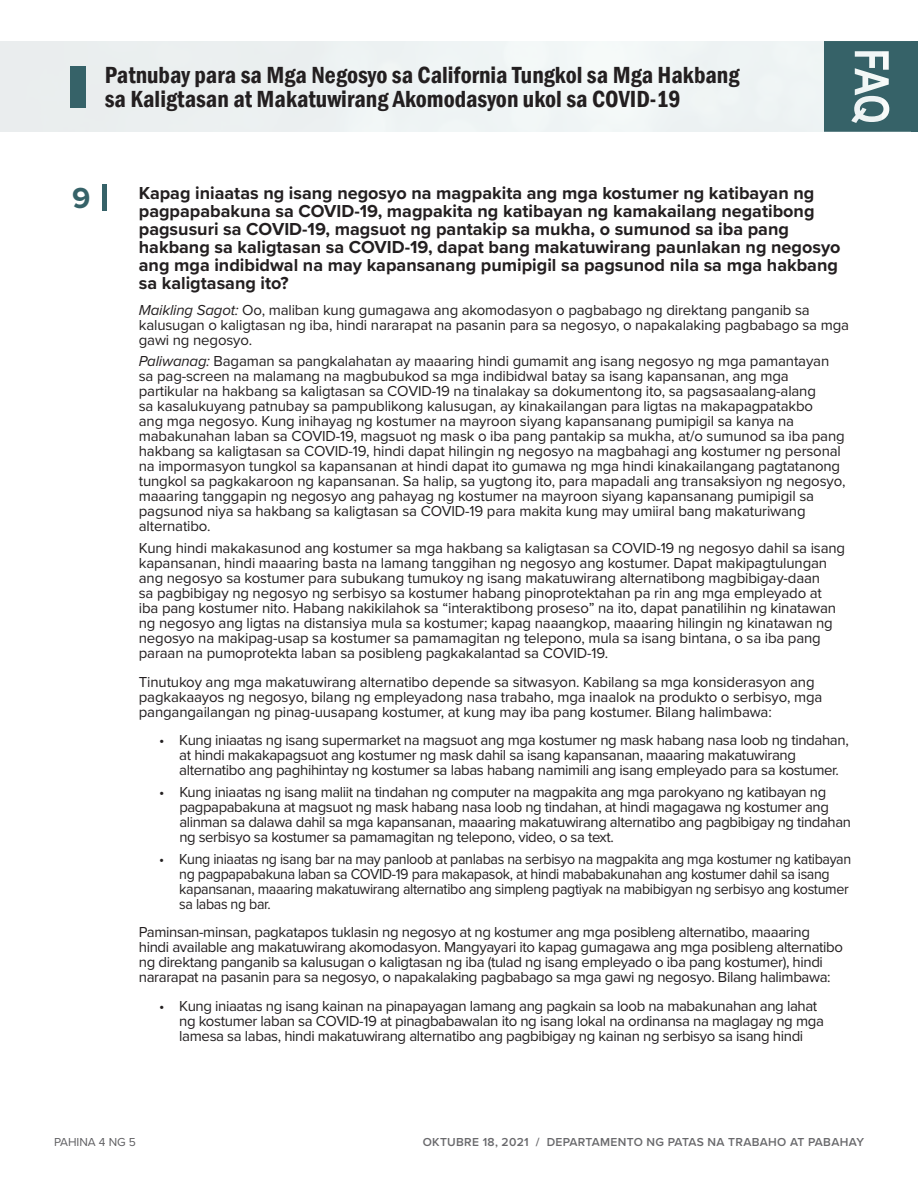
<style>
.page{position:relative;width:918px;height:1188px;background:#fff}
.page>*{position:absolute;margin:0;border:0;box-sizing:border-box;transform-origin:0 0}
.t1{font:700 30px "Proxima Nova";color:#366268}
.t2{font:600 condensed 24px/24px "Franklin Gothic";color:#231f20}
.t3{font:700 18px/18px "Proxima Nova";color:#231f20}
.t4{font:15px/15px "Proxima Nova";letter-spacing:-.01em;color:#231f20}
.t5{font:15px/15px "Proxima Nova";letter-spacing:-.01em;color:#231f20;scale:.95 1}
.t6{font:600 12px "Proxima Nova";letter-spacing:.025em;color:#69696c}
.t7{font:12px "Proxima Nova";color:#5f5f62}
.s1{font-style:italic}
</style>
<div class="page">
<div style="left:102px;top:185px;width:5px;height:26px;background:#366268"></div>
<div style="left:0;top:41px;width:918px;height:91px;background:#edf2f3"></div>
<svg style="left:824px;top:41px;width:94px;height:91px"></svg>
<div style="left:70px;top:66px;width:16px;height:42px;background:#366268"></div>
<h2 class="t2" style="left:105px;top:62px;width:636px">Patnubay para sa Mga Negosyo sa California Tungkol sa Mga Hakbang sa Kaligtasan at Makatuwirang Akomodasyon ukol sa COVID-19</h2>
<p class="t1" style="left:72px;top:176px;width:20px">9</p>
<p class="t3" style="left:139px;top:184px;width:677px">Kapag iniaatas ng isang negosyo na magpakita ang mga kostumer ng katibayan ng</p>
<p class="t3" style="left:139px;top:202px;width:703px">pagpapabakuna sa COVID-19, magpakita ng katibayan ng kamakailang negatibong pagsusuri sa COVID-19, magsuot ng pantakip sa mukha o, sumunod sa iba pang hakbang sa kaligtasan sa COVID-19, dapat bang makatuwirang paunlakan ng negosyo ang mga indibidwal na may kapansanang pumipigil sa pagsunod nila sa mga hakbang sa kaligtasang ito?</p>
<p class="t4" style="left:139px;top:302px;width:712px"><span class="s1">Maikling Sagot:</span> Oo, maliban kung gumagawa ang akomodasyon o pagbabago ng direktang panganib sa kalusugan o kaligtasan ng iba, hindi nararapat na pasanin para sa negosyo o, napakalaking pagbabago sa mga gawi ng negosyo.</p>
<p class="t4" style="left:139px;top:353px;width:708px"><span class="s1">Paliwanag:</span> Bagaman sa pangkalahatan ay maaaring hindi gumamit ang isang negosyo ng mga pamantayan sa pag-screen na malamang na magbubukod sa mga indibidwal batay sa isang kapansanan, ang mga partikular na hakbang sa kaligtasan sa COVID-19 na tinalakay sa dokumentong ito, sa pagsasaalang-alang<br>sa kasalukuyang patnubay sa pampublikong kalusugan, ay kinakailangan para ligtas na makapagpatakbo<br>ang mga negosyo. Kung inihayag ng kostumer na mayroon siyang kapansanang pumipigil sa kanya na mabakunahan laban sa COVID-19, magsuot ng mask o iba pang pantakip sa mukha, at o/ sumunod sa iba pang hakbang sa kaligtasan sa COVID-19, hindi dapat hilingin ng negosyo na magbahagi ang kostumer ng personal na impormasyon tungkol sa kapansanan at hindi dapat ito gumawa ng mga hindi kinakailangang pagtatanong tungkol sa pagkakaroon ng kapansanan. Sa halip, sa yugtong ito, para mapadali ang transaksiyon ng negosyo, maaaring tanggapin ng negosyo ang pahayag ng kostumer na mayroon siyang kapansanang pumipigil sa pagsunod niya sa hakbang sa kaligtasan sa COVID-19 para makita kung may umiiral bang makaturiwang alternatibo.</p>
<p class="t4" style="left:139px;top:540px;width:708px">Kung hindi makakasunod ang kostumer sa mga hakbang sa kaligtasan sa COVID-19 ng negosyo dahil sa isang kapansanan, hindi maaaring basta na lamang tanggihan ng negosyo ang kostumer. Dapat makipagtulungan ang negosyo sa kostumer para subukang tumukoy ng isang makatuwirang alternatibong magbibigay-daan<br>sa pagbibigay ng negosyo ng serbisyo sa kostumer habang pinoprotektahan pa rin ang mga empleyado at iba pang kostumer nito. Habang nakikilahok sa “interaktibong proseso” na ito, dapat panatilihin ng kinatawan ng negosyo ang ligtas na distansiya mula sa kostumer; kapag naaangkop, maaaring hilingin ng kinatawan ng negosyo na makipag-usap sa kostumer sa pamamagitan ng telepono, mula sa isang bintana o, sa iba pang paraan na pumoprotekta laban sa posibleng pagkakalantad sa COVID-19.</p>
<p class="t4" style="left:139px;top:674px;width:685px">Tinutukoy ang mga makatuwirang alternatibo depende sa sitwasyon. Kabilang sa mga konsiderasyon ang pagkakaayos ng negosyo, bilang ng empleyadong nasa trabaho, mga inaalok na produkto o serbisyo, mga pangangailangan ng pinag-uusapang kostumer, at kung may iba pang kostumer. Bilang halimbawa:</p>
<p class="t4" style="left:179px;top:732px;width:671px">Kung iniaatas ng isang supermarket na magsuot ang mga kostumer ng mask habang nasa loob ng tindahan,</p>
<p class="t4" style="left:159px;top:732px;width:7px">•</p>
<p class="t4" style="left:159px;top:784px;width:7px">•</p>
<p class="t4" style="left:179px;top:747px;width:661px">at hindi makakapagsuot ang kostumer ng mask dahil sa isang kapansanan, maaaring makatuwirang alternatibo ang paghihintay ng kostumer sa labas habang namimili ang isang empleyado para sa kostumer.</p>
<p class="t4" style="left:179px;top:784px;width:648px">Kung iniaatas ng isang maliit na tindahan ng computer na magpakita ang mga parokyano ng katibayan ng</p>
<p class="t4" style="left:179px;top:799px;width:673px">pagpapabakuna at magsuot ng mask habang nasa loob ng tindahan, at hindi magagawa ng kostumer ang alinman sa dalawa dahil sa mga kapansanan, maaaring makatuwirang alternatibo ang pagbibigay ng tindahan ng serbisyo sa kostumer sa pamamagitan ng telepono, video o, sa text.</p>
<p class="t5" style="left:179px;top:851px;width:709px">Kung iniaatas ng isang bar na may panloob at panlabas na serbisyo na magpakita ang mga kostumer ng katibayan</p>
<p class="t5" style="left:159px;top:851px;width:7px">•</p>
<p class="t5" style="left:179px;top:866px;width:706px">ng pagpapabakuna laban sa COVID-19 para makapasok, at hindi mababakunahan ang kostumer dahil sa isang kapansanan, maaaring makatuwirang alternatibo ang simpleng pagtiyak na mabibigyan ng serbisyo ang kostumer sa labas ng bar.</p>
<p class="t4" style="left:139px;top:924px;width:706px">Paminsan-minsan, pagkatapos tuklasin ng negosyo at ng kostumer ang mga posibleng alternatibo, maaaring hindi available ang makatuwirang akomodasyon. Mangyayari ito kapag gumagawa ang mga posibleng alternatibo ng direktang panganib sa kalusugan o kaligtasan ng iba (tulad ng isang empleyado o iba pang kostumer ,) hindi nararapat na pasanin para sa negosyo o, napakalaking pagbabago sa mga gawi ng negosyo. Bilang halimbawa:</p>
<p class="t4" style="left:179px;top:998px;width:640px">Kung iniaatas ng isang kainan na pinapayagan lamang ang pagkain sa loob na mabakunahan ang lahat</p>
<p class="t4" style="left:159px;top:998px;width:7px">•</p>
<p class="t4" style="left:179px;top:1013px;width:646px">ng kostumer laban sa COVID-19 at pinagbabawalan ito ng isang lokal na ordinansa na maglagay ng mga lamesa sa labas, hindi makatuwirang alternatibo ang pagbibigay ng kainan ng serbisyo sa isang hindi</p>
<p class="t7" style="left:54px;top:1133px;width:83px">PAHINA 4 NG 5</p>
<p class="t6" style="left:536px;top:1133px;width:5px">/</p>
<p class="t6" style="left:423px;top:1133px;width:107px">OKTUBRE 18, 2021</p>
<p class="t6" style="left:547px;top:1133px;width:319px">DEPARTAMENTO NG PATAS NA TRABAHO AT PABAHAY</p>
</div>
